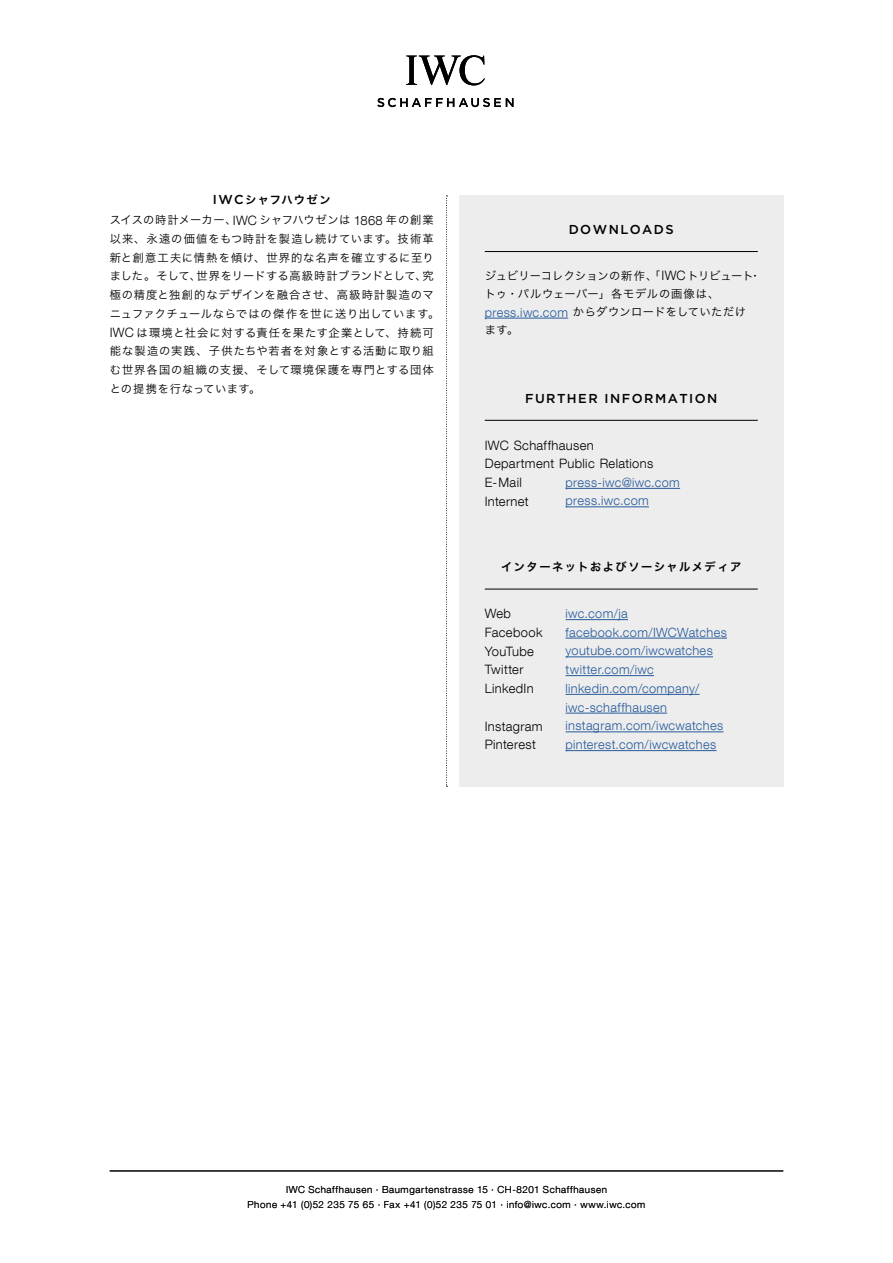
<style>
.page{position:relative;width:893px;height:1263px;background:#fff}
.page>*{position:absolute;margin:0;border:0;box-sizing:border-box;transform-origin:0 0}
.t1{font:300 12.9px/18.8px "Helvetica Neue LT Com";letter-spacing:.025em;color:#000}
.t2{font:500 12.9px "Gotham";letter-spacing:.115em;color:#000}
.t3{font:300 12.9px "Helvetica Neue LT Com";letter-spacing:-.015em;color:#000}
.t4{font:300 12.75px/18.8px "Helvetica Neue LT Com";letter-spacing:.03em;color:#275b9b}
.t5{font:11.25px/18.8px "Hira Kaku Pro W3";letter-spacing:.06em;color:#000}
.t6{font:11.25px/18.5px "Hira Kaku Pro W3";letter-spacing:.025em;color:#000}
.t7{font:11.25px "Hira Kaku Pro W6";letter-spacing:.13em;color:#000}
.t8{font:11.25px "Hira Kaku Pro W6";letter-spacing:.1em;color:#000}
.t9{font:300 9.75px/14.2px "Helvetica Neue LT Com";letter-spacing:.06em;color:#000;text-align:center}
.s1{font-family:"Gotham";font-weight:500;font-size:12.9px}
.s2{font-family:"Helvetica Neue LT Com";font-weight:300;font-size:12.9px}
.s3{font-family:"Helvetica Neue LT Com";font-weight:300;font-size:12.75px;color:#275b9b}
</style>
<div class="page">
<svg style="left:446px;top:196px;width:1px;height:591px"></svg>
<div style="left:459px;top:196px;width:324px;height:591px;background:#ededed"></div>
<hr style="left:485px;top:251px;width:273px;height:1px;background:#000">
<hr style="left:485px;top:318px;width:83px;height:1px;background:#275b9b">
<hr style="left:485px;top:420px;width:273px;height:1px;background:#000">
<hr style="left:566px;top:488px;width:114px;height:1px;background:#275b9b">
<hr style="left:566px;top:507px;width:83px;height:1px;background:#275b9b">
<hr style="left:485px;top:589px;width:273px;height:1px;background:#000">
<hr style="left:566px;top:619px;width:62px;height:1px;background:#275b9b">
<hr style="left:566px;top:638px;width:161px;height:1px;background:#275b9b">
<hr style="left:566px;top:657px;width:147px;height:1px;background:#275b9b">
<hr style="left:566px;top:675px;width:88px;height:1px;background:#275b9b">
<hr style="left:566px;top:694px;width:133px;height:1px;background:#275b9b">
<hr style="left:566px;top:713px;width:101px;height:1px;background:#275b9b">
<hr style="left:566px;top:732px;width:157px;height:1px;background:#275b9b">
<hr style="left:566px;top:750px;width:151px;height:1px;background:#275b9b">
<svg style="left:406px;top:55px;width:79px;height:30px"></svg>
<svg style="left:377px;top:98px;width:136px;height:9px"></svg>
<hr style="left:110px;top:1171px;width:673px;height:1px;background:#000">
<p class="t8" style="left:213px;top:189px;width:119px"><span class="s1">IWC</span>シャフハウゼン</p>
<p class="t5" style="left:110px;top:210px;width:331px">スイスの時計メーカー、<span class="s2">IWC</span> シャフハウゼンは <span class="s2">1868</span> 年の創業以来、永遠の価値をもつ時計を製造し続けています。技術革新と創意工夫に情熱を傾け、世界的な名声を確立するに至りました。そして、世界をリードする高級時計ブランドとして、究極の精度と独創的なデザインを融合させ、高級時計製造のマニュファクチュールならではの傑作を世に送り出しています。<br><span class="s2">IWC</span> は環境と社会に対する責任を果たす企業として、持続可能な製造の実践、子供たちや若者を対象とする活動に取り組む世界各国の組織の支援、そして環境保護を専門とする団体との提携を行なっています。</p>
<p class="t2" style="left:569px;top:221px;width:107px">DOWNLOADS</p>
<p class="t6" style="left:485px;top:265px;width:277px">ジュビリーコレクションの新作、「<span class="s2">IWC</span> トリビュート・トゥ・パルウェーバー」各モデルの画像は、<span class="s3">press.iwc.com</span> からダウンロードをしていただけ</p>
<p class="t5" style="left:485px;top:319px;width:35px">ます。</p>
<p class="t2" style="left:525px;top:390px;width:194px">FURTHER INFORMATION</p>
<p class="t1" style="left:485px;top:435px;width:170px">IWC Schaffhausen<br>Department Public Relations<br>E-Mail</p>
<p class="t4" style="left:566px;top:473px;width:116px">press-iwc@iwc.com</p>
<p class="t1" style="left:485px;top:491px;width:45px">Internet</p>
<p class="t4" style="left:566px;top:491px;width:85px">press.iwc.com</p>
<p class="t7" style="left:501px;top:557px;width:242px">インターネットおよびソーシャルメディア</p>
<p class="t1" style="left:485px;top:604px;width:28px">Web</p>
<p class="t4" style="left:566px;top:604px;width:64px">iwc.com/ja</p>
<p class="t1" style="left:485px;top:622px;width:59px">Facebook</p>
<p class="t4" style="left:566px;top:622px;width:163px">facebook.com/IWCWatches</p>
<p class="t3" style="left:485px;top:643px;width:51px">YouTube</p>
<p class="t4" style="left:566px;top:641px;width:149px">youtube.com/iwcwatches</p>
<p class="t1" style="left:485px;top:660px;width:40px">Twitter</p>
<p class="t4" style="left:566px;top:660px;width:90px">twitter.com/iwc</p>
<p class="t1" style="left:485px;top:679px;width:50px">LinkedIn</p>
<p class="t4" style="left:566px;top:679px;width:135px">linkedin.com/company/ iwc-schaffhausen</p>
<p class="t1" style="left:485px;top:716px;width:59px">Instagram</p>
<p class="t4" style="left:566px;top:716px;width:159px">instagram.com/iwcwatches</p>
<p class="t1" style="left:485px;top:735px;width:53px">Pinterest</p>
<p class="t4" style="left:566px;top:735px;width:152px">pinterest.com/iwcwatches</p>
<p class="t9" style="left:248px;top:1183px;width:399px">IWC Schaffhausen · Baumgartenstrasse 15 · CH-8201 Schaffhausen<br>Phone +41 (0)52 235 75 65 · Fax +41 (0)52 235 75 01 · info@iwc.com · www.iwc.com</p>
</div>
